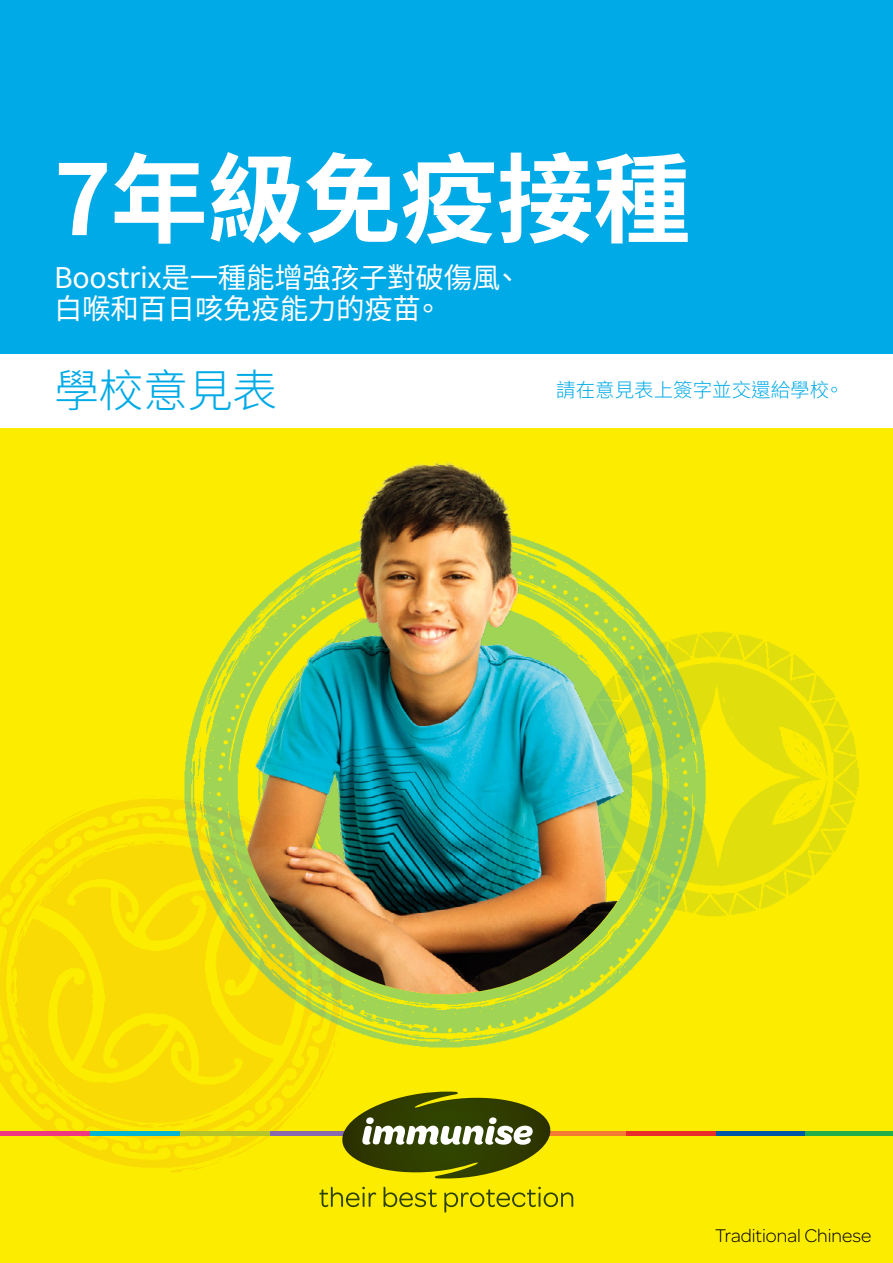
<style>
.page{position:relative;width:893px;height:1263px;background:#fced00}
.page>*{position:absolute;margin:0;border:0;box-sizing:border-box;transform-origin:0 0}
.t1{font:700 97.5px "Noto Sans CJ Ktc";letter-spacing:-.01em;color:#fff}
.t2{font:300 45px "Noto Sans CJ Ktc";letter-spacing:-.01em;color:#00aae7}
.t3{font:28.5px/31.5px "Noto Sans CJ Ktc";letter-spacing:-.01em;color:#fff}
.t4{font:300 19.5px "Omnes";color:#000}
.t5{font:300 19.5px "Noto Sans CJ Ktc";color:#00aae7}
</style>
<div class="page">
<div style="left:0;top:0;width:893px;height:374px;background:#00aae7"></div>
<div style="left:0;top:354px;width:893px;height:74px;background:#fff"></div>
<img style="left:0;top:797px;width:337px;height:375px">
<img style="left:706px;top:632px;width:153px;height:284px">
<img style="left:183px;top:629px;width:523px;height:420px">
<img style="left:238px;top:461px;width:414px;height:533px">
<hr style="left:0;top:1131px;width:90px;height:4px;background:#ee3780">
<hr style="left:90px;top:1131px;width:90px;height:4px;background:#00b5d1">
<hr style="left:180px;top:1131px;width:90px;height:4px;background:#b5c428">
<hr style="left:270px;top:1131px;width:89px;height:4px;background:#8869ae">
<hr style="left:537px;top:1131px;width:90px;height:4px;background:#f47932">
<hr style="left:626px;top:1131px;width:90px;height:4px;background:#e82c2a">
<hr style="left:716px;top:1131px;width:89px;height:4px;background:#0058a4">
<hr style="left:805px;top:1131px;width:88px;height:4px;background:#23ae49">
<svg style="left:319px;top:1187px;width:254px;height:25px"></svg>
<svg style="left:337px;top:1091px;width:219px;height:88px"></svg>
<h1 class="t1" style="left:54px;top:144px;width:638px">7年級免疫接種</h1>
<p class="t3" style="left:54px;top:262px;width:469px">Boostrix是一種能增強孩子對破傷風、白喉和百日咳免疫能力的疫苗。</p>
<h2 class="t2" style="left:54px;top:365px;width:225px">學校意見表</h2>
<p class="t5" style="left:556px;top:378px;width:289px">請在意見表上簽字並交還給學校。</p>
<p class="t4" style="left:715px;top:1223px;width:158px">Traditional Chinese</p>
</div>
